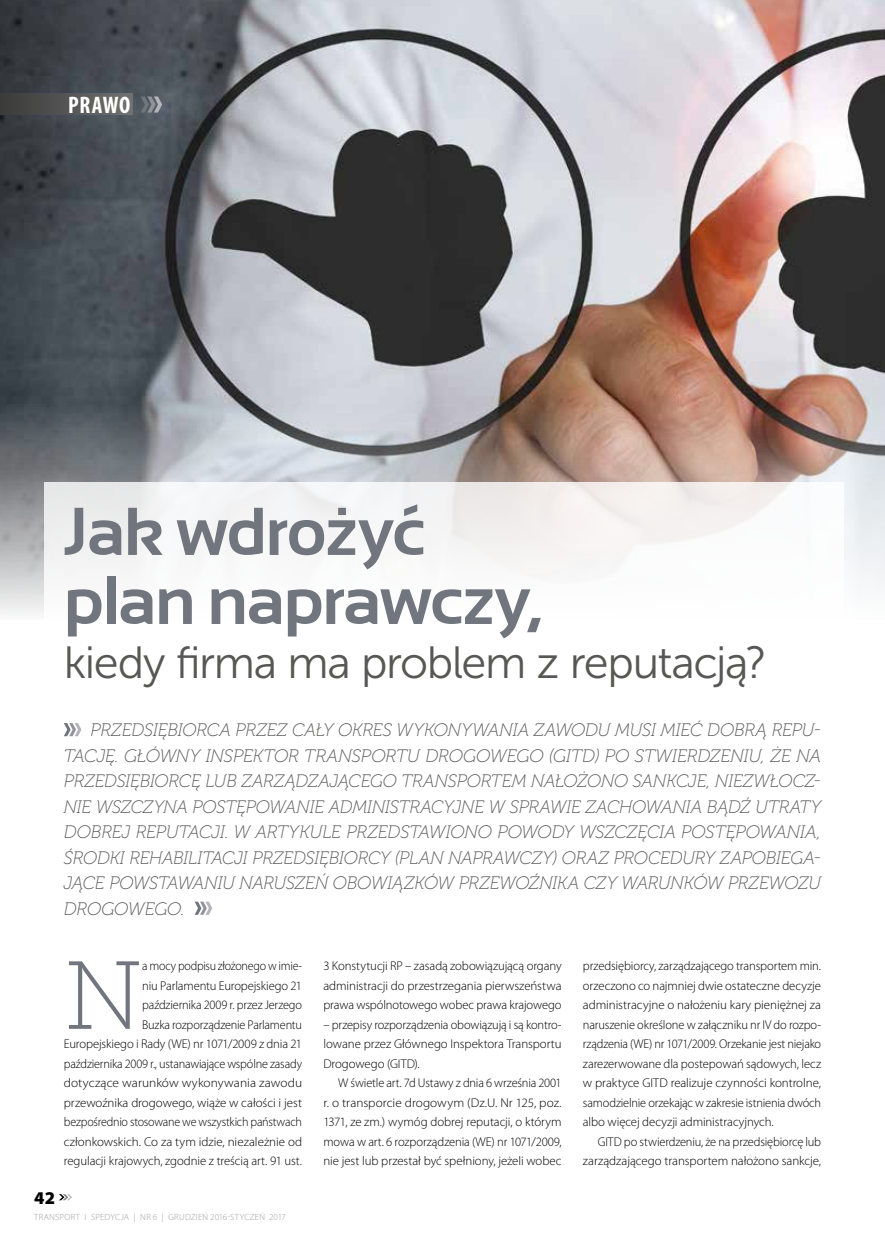
<style>
.page{position:relative;width:885px;height:1251px;background:#fff}
.page>*{position:absolute;margin:0;border:0;box-sizing:border-box;transform-origin:0 0}
.t1{font:96.3px "Museo Slab 100";color:#70757e}
.t2{font:700 67.5px/69px "Sansation";letter-spacing:-.02em;color:#70757e}
.t3{font:45px "Museo Sans 300";letter-spacing:-.03em;color:#575756}
.t4{font:700 condensed 24px "Myriad Pro";letter-spacing:.025em;color:#fff}
.t5{font:italic 18px/25.5px "Museo 100";letter-spacing:-.01em;color:#575756;text-align:justify}
.t6{font:900 18px "Myriad Pro";color:#000}
.t7{font:300 12.75px/19.5px "Myriad Pro";letter-spacing:-.01em;color:#000;text-align:justify}
.t8{font:300 12.75px/19.5px "Myriad Pro";letter-spacing:-.01em;color:#000;text-align:right;scale:.94 1}
.t9{font:300 9px "Myriad Pro";letter-spacing:.02em;color:#9d9d9c}
</style>
<div class="page">
<img style="left:0;top:0;width:884px;height:613px">
<div style="left:45px;top:482px;width:798px;height:768px;background:#fff"></div>
<svg style="left:64px;top:723px;width:17px;height:13px"></svg>
<svg style="left:195px;top:901px;width:17px;height:13px"></svg>
<svg style="left:59px;top:1194px;width:13px;height:5px"></svg>
<div style="left:0;top:93px;width:133px;height:22px;background:linear-gradient(to right,#3a3939,#717170)"></div>
<svg style="left:141px;top:96px;width:21px;height:16px"></svg>
<h3 class="t4" style="left:68px;top:90px;width:63px">PRAWO</h3>
<h2 class="t2" style="left:64px;top:496px;width:482px">Jak wdrożyć plan naprawczy,</h2>
<h3 class="t3" style="left:64px;top:638px;width:704px">kiedy firma ma problem z reputacją?</h3>
<p class="t5" style="left:64px;top:717px;width:758px;text-indent:27px">PRZEDSIĘBIORCA PRZEZ CAŁY OKRES WYKONYWANIA ZAWODU MUSI MIEĆ DOBRĄ REPU-TACJĘ. GŁÓWNY INSPEKTOR TRANSPORTU DROGOWEGO (GITD) PO STWIERDZENIU, ŻE NA PRZEDSIĘBIORCĘ LUB ZARZĄDZAJĄCEGO TRANSPORTEM NAŁOŻONO SANKCJE, NIEZWŁOCZ-NIE WSZCZYNA POSTĘPOWANIE ADMINISTRACYJNE W SPRAWIE ZACHOWANIA BĄDŹ UTRATY DOBREJ REPUTACJI. W ARTYKULE PRZEDSTAWIONO POWODY WSZCZĘCIA POSTĘPOWANIA, ŚRODKI REHABILITACJI PRZEDSIĘBIORCY (PLAN NAPRAWCZY) ORAZ PROCEDURY ZAPOBIEGA-JĄCE POWSTAWANIU NARUSZEŃ OBOWIĄZKÓW PRZEWOŹNIKA CZY WARUNKÓW PRZEWOZU DROGOWEGO.</p>
<p class="t8" style="left:64px;top:955px;width:255px">a mocy podpisu złożonego w imie-<br>niu Parlamentu Europejskiego 21<br>października 2009 r. przez Jerzego<br>Buzka rozporządzenie Parlamentu<br>Europejskiego i Rady (WE) nr 1071/2009 z dnia 21 października 2009 r., ustanawiające wspólne zasady dotyczące warunków wykonywania zawodu przewoźnika drogowego, wiąże w całości i jest bezpośrednio stosowane we wszystkich państwach członkowskich. Co za tym idzie, niezależnie od regulacji krajowych, zgodnie z treścią art. 91 ust.</p>
<p class="t7" style="left:323px;top:955px;width:240px">3 Konstytucji RP – zasadą zobowiązującą organy administracji do przestrzegania pierwszeństwa prawa wspólnotowego wobec prawa krajowego</p>
<h1 class="t1" style="left:64px;top:943px;width:81px">N</h1>
<p class="t7" style="left:323px;top:1014px;width:240px">– przepisy rozporządzenia obowiązują i są kontro&shy;lowane przez Głównego Inspektora Transportu Drogowego (GITD).</p>
<p class="t7" style="left:323px;top:1072px;width:240px;text-indent:15px">W świetle art. 7d Ustawy z dnia 6 września 2001 r. o transporcie drogowym (Dz.U. Nr 125, poz.<br>1371, ze zm.) wymóg dobrej reputacji, o którym mowa w art. 6 rozporządzenia (WE) nr 1071/2009, nie jest lub przestał być spełniony, jeżeli wobec</p>
<h3 class="t6" style="left:34px;top:1185px;width:22px">42</h3>
<p class="t9" style="left:34px;top:1211px;width:108px">TRANSPORT I SPEDYCJA | nr</p>
<p class="t9" style="left:153px;top:1211px;width:18px">6 | grud</p>
<p class="t9" style="left:191px;top:1211px;width:46px">zień 2016-styc</p>
<p class="t9" style="left:250px;top:1211px;width:38px">zeń 2017</p>
<p class="t7" style="left:583px;top:955px;width:240px">przedsiębiorcy, zarządzającego transportem min. orzeczono co najmniej dwie ostateczne decyzje administracyjne o nałożeniu kary pieniężnej za naruszenie określone w załączniku nr IV do rozpo&shy;rządzenia (WE) nr 1071/2009. Orzekanie jest niejako zarezerwowane dla postepowań sądowych, lecz w praktyce GITD realizuje czynności kontrolne, samodzielnie orzekając w zakresie istnienia dwóch albo więcej decyzji administracyjnych.</p>
<p class="t7" style="left:583px;top:1131px;width:240px;text-align:right">GITD po stwierdzeniu, że na przedsiębiorcę lub zarządzającego transportem nałożono sankcje,</p>
</div>
